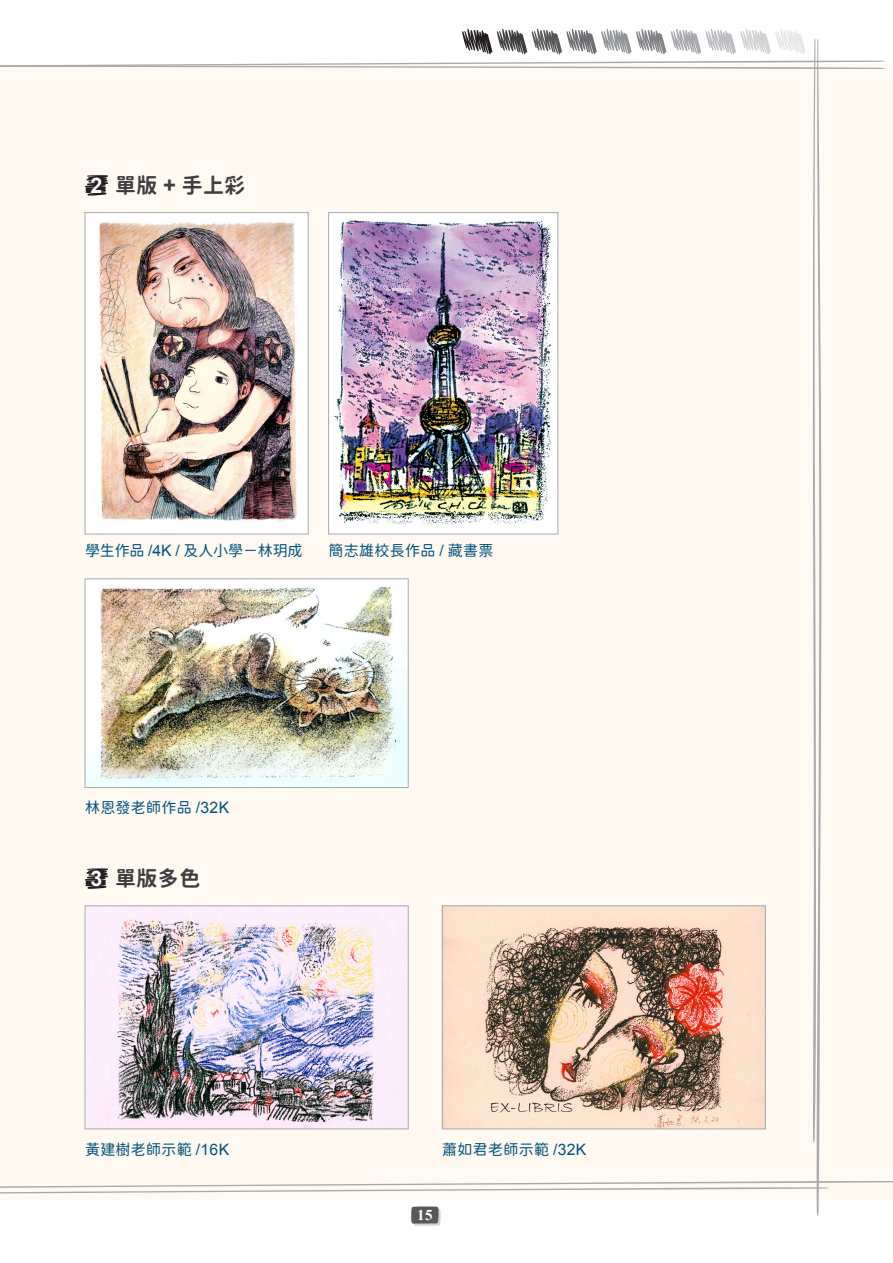
<style>
.page{position:relative;width:893px;height:1263px;background:#fff}
.page>*{position:absolute;margin:0;border:0;box-sizing:border-box;transform-origin:0 0}
.小標{font:700 21.45px "Arial";color:#fff}
.小標-2{font:21px "Gen Sen Maru Gothic TW Bold TTF";letter-spacing:.02em;color:#3e3e3f}
.圖說{font:15px "Gen Sen Maru Gothic TW Regular TTF";letter-spacing:.02em;color:#00517d}
.圖說-2{font:15px "Gen Sen Maru Gothic TW Regular TTF";letter-spacing:-.01em;color:#00517d}
.t1{font:700 15px "Times New Roman";color:#fff}
.s1{font-family:"Arial";font-weight:700;font-size:22.05px}
.s2{font-family:"Arial";font-size:15.75px}
</style>
<div class="page">
<img style="left:0;top:28px;width:893px;height:1198px">
<img style="left:87px;top:908px;width:319px;height:219px">
<div style="left:85px;top:906px;width:323px;height:223px;border:1px solid #a8a9ad"></div>
<img style="left:444px;top:908px;width:319px;height:219px">
<div style="left:442px;top:906px;width:323px;height:223px;border:1px solid #a8a9ad"></div>
<p class="小標" style="left:91px;top:171px;width:13px">2</p>
<p class="小標-2" style="left:115px;top:174px;width:132px">單版 <span class="s1">+</span> 手上彩</p>
<p class="圖說-2" style="left:85px;top:542px;width:219px">學生作品 <span class="s2">/4K /</span> 及人小學－林玥成</p>
<p class="圖說" style="left:329px;top:542px;width:166px">簡志雄校長作品 <span class="s2">/</span> 藏書票</p>
<p class="圖說" style="left:85px;top:799px;width:146px">林恩發老師作品 <span class="s2">/32K</span></p>
<p class="小標" style="left:91px;top:865px;width:13px">3</p>
<p class="小標-2" style="left:115px;top:867px;width:87px">單版多色</p>
<p class="圖說" style="left:85px;top:1141px;width:146px">黃建樹老師示範 <span class="s2">/16K</span></p>
<p class="圖說" style="left:442px;top:1141px;width:146px">蕭如君老師示範 <span class="s2">/32K</span></p>
<p class="t1" style="left:417px;top:1205px;width:17px">15</p>
</div>
